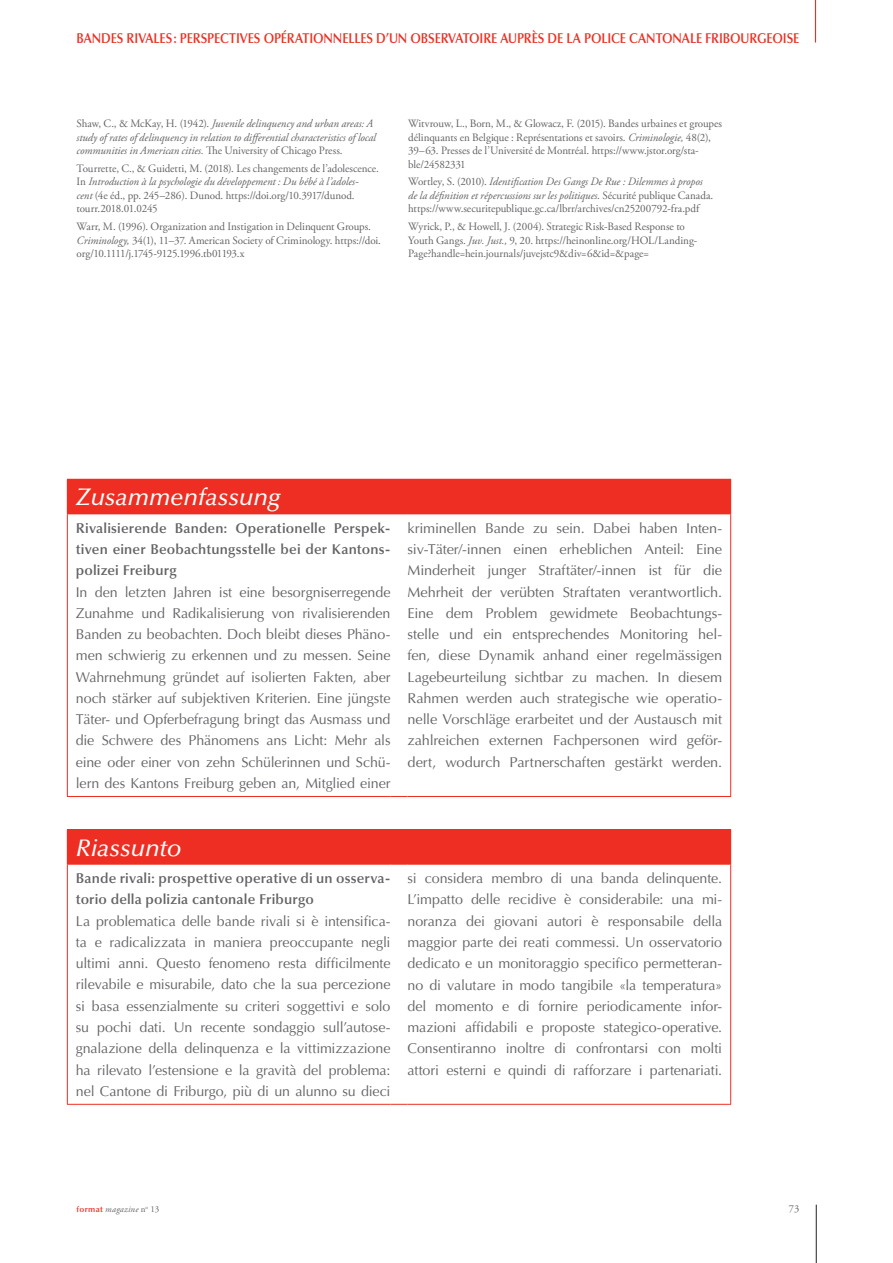
<style>
.page{position:relative;width:893px;height:1263px;background:#fff}
.page>*{position:absolute;margin:0;border:0;box-sizing:border-box;transform-origin:0 0}
.t1{font:italic 500 24px "Optima LT Std";letter-spacing:-.005em;color:#fff}
.t2{font:14.25px/21.3px "Optima LT Std";letter-spacing:-.005em;color:#636366;text-align:justify}
.t3{font:600 14.25px/21.3px "Optima LT Std";letter-spacing:.01em;color:#636366;text-align:justify}
.t4{font:600 14.25px "Optima LT Std";letter-spacing:-.01em;color:#ee2e22;scale:.87 1}
.t5{font:11.25px/13.5px "Adobe Garamond Pro";letter-spacing:-.005em;color:#636366}
.t6{font:italic 11.25px/13.5px "Adobe Garamond Pro";letter-spacing:-.005em;color:#636366}
.t7{font:10.5px "Adobe Garamond Pro";color:#636366}
.t8{font:italic 9px "Adobe Garamond Pro";letter-spacing:.025em;color:#636366}
.s1{font-style:normal}
.s2{font-style:italic}
.s3{font-family:"Optima LT Std";font-weight:600;font-style:normal;font-size:8.25px;color:#ee2e22}
</style>
<div class="page">
<hr style="left:816px;top:1205px;width:1px;height:58px;background:#231f20">
<div style="left:67px;top:479px;width:664px;height:35px;background:#ee2e22"></div>
<hr style="left:67px;top:514px;width:1px;height:282px;background:#ee2e22">
<hr style="left:730px;top:514px;width:1px;height:282px;background:#ee2e22">
<hr style="left:67px;top:796px;width:323px;height:1px;background:#ee2e22">
<svg style="left:390px;top:796px;width:18px;height:1px"></svg>
<hr style="left:408px;top:796px;width:323px;height:1px;background:#ee2e22">
<div style="left:67px;top:830px;width:664px;height:34px;background:#ee2e22"></div>
<hr style="left:67px;top:829px;width:323px;height:1px;background:#ee2e22">
<svg style="left:390px;top:829px;width:18px;height:1px"></svg>
<hr style="left:408px;top:829px;width:323px;height:1px;background:#ee2e22">
<hr style="left:67px;top:864px;width:323px;height:1px;background:#ee2e22">
<hr style="left:67px;top:864px;width:1px;height:240px;background:#ee2e22">
<svg style="left:390px;top:864px;width:18px;height:1px"></svg>
<hr style="left:408px;top:864px;width:323px;height:1px;background:#ee2e22">
<hr style="left:730px;top:864px;width:1px;height:240px;background:#ee2e22">
<hr style="left:67px;top:1104px;width:323px;height:1px;background:#ee2e22">
<svg style="left:390px;top:1104px;width:18px;height:1px"></svg>
<hr style="left:408px;top:1104px;width:323px;height:1px;background:#ee2e22">
<hr style="left:815px;top:0;width:1px;height:43px;background:#ee2e22">
<p class="t4" style="left:77px;top:29px;width:832px">BANDES RIVALES: PERSPECTIVES OPÉRATIONNELLES D’UN OBSERVATOIRE AUPRÈS DE LA POLICE CANTONALE FRIBOURGEOISE</p>
<p class="t6" style="left:77px;top:117px;width:301px"><span class="s1">Shaw, C., &amp; McKay, H. (1942).</span> Juvenile delinquency and urban areas: A study of rates of delinquency in relation to differential characteristics of local communities in American cities. <span class="s1">The University of Chicago Press.</span></p>
<p class="t5" style="left:77px;top:162px;width:304px">Tourrette, C., &amp; Guidetti, M. (2018). Les changements de l’adolescence.<br>In <span class="s2">Introduction à la psychologie du développement : Du bébé à l’adoles-<br>cent</span> (4e éd., pp. 245–286). Dunod. https://doi.org/10.3917/dunod. tourr.2018.01.0245</p>
<p class="t5" style="left:77px;top:220px;width:306px">Warr, M. (1996). Organization and Instigation in Delinquent Groups.<br><span class="s2">Criminology,</span> 34(1), 11–37. American Society of Criminology. https://doi. org/10.1111/j.1745-9125.1996.tb01193.x</p>
<p class="t5" style="left:408px;top:117px;width:315px">Witvrouw, L., Born, M., &amp; Glowacz, F. (2015). Bandes urbaines et groupes délinquants en Belgique : Représentations et savoirs. <span class="s2">Criminologie,</span> 48(2), 39–63. Presses de l’Université de Montréal. https://www.jstor.org/sta&shy;ble/24582331</p>
<p class="t5" style="left:408px;top:176px;width:307px">Wortley, S. (2010). <span class="s2">Identification Des Gangs De Rue : Dilemmes à propos de la définition et répercussions sur les politiques</span>. Sécurité publique Canada. https://www.securitepublique.gc.ca/lbrr/archives/cn25200792-fra.pdf</p>
<p class="t5" style="left:408px;top:220px;width:291px">Wyrick, P., &amp; Howell, J. (2004). Strategic Risk-Based Response to<br>Youth Gangs. <span class="s2">Juv. Just.,</span> 9, 20. https://heinonline.org/HOL/Landing-<br>Page?handle=hein.journals/juvejstc9&amp;div=6&amp;id=&amp;page=</p>
<h1 class="t1" style="left:76px;top:483px;width:207px">Zusammenfassung</h1>
<p class="t3" style="left:76px;top:517px;width:316px">Rivalisierende Banden: Operationelle Perspek&shy;tiven einer Beobachtungsstelle bei der Kantons&shy;polizei Freiburg</p>
<p class="t2" style="left:76px;top:581px;width:316px">In den letzten Jahren ist eine besorgniserregende Zunahme und Radikalisierung von rivalisierenden Banden zu beobachten. Doch bleibt dieses Phäno&shy;men schwierig zu erkennen und zu messen. Seine Wahrnehmung gründet auf isolierten Fakten, aber noch stärker auf subjektiven Kriterien. Eine jüngste Täter- und Opferbefragung bringt das Ausmass und die Schwere des Phänomens ans Licht: Mehr als eine oder einer von zehn Schülerinnen und Schü&shy;lern des Kantons Freiburg geben an, Mitglied einer</p>
<p class="t2" style="left:408px;top:517px;width:316px">kriminellen Bande zu sein. Dabei haben Inten&shy;siv-Täter/-innen einen erheblichen Anteil: Eine Minderheit junger Straftäter/-innen ist für die Mehrheit der verübten Straftaten verantwortlich.<br>Eine dem Problem gewidmete Beobachtungs&shy;stelle und ein entsprechendes Monitoring hel&shy;fen, diese Dynamik anhand einer regelmässigen Lagebeurteilung sichtbar zu machen. In diesem Rahmen werden auch strategische wie operatio&shy;nelle Vorschläge erarbeitet und der Austausch mit zahlreichen externen Fachpersonen wird geför&shy;dert, wodurch Partnerschaften gestärkt werden.</p>
<h1 class="t1" style="left:76px;top:834px;width:107px">Riassunto</h1>
<p class="t3" style="left:76px;top:868px;width:316px">Bande rivali: prospettive operative di un osserva&shy;torio della polizia cantonale Friburgo</p>
<p class="t2" style="left:76px;top:910px;width:316px">La problematica delle bande rivali si è intensifica&shy;ta e radicalizzata in maniera preoccupante negli ultimi anni. Questo fenomeno resta difficilmente rilevabile e misurabile, dato che la sua percezione si basa essenzialmente su criteri soggettivi e solo su pochi dati. Un recente sondaggio sull’autose&shy;gnalazione della delinquenza e la vittimizzazione ha rilevato l’estensione e la gravità del problema: nel Cantone di Friburgo, più di un alunno su dieci</p>
<p class="t2" style="left:408px;top:868px;width:316px">si considera membro di una banda delinquente.<br>L’impatto delle recidive è considerabile: una mi&shy;noranza dei giovani autori è responsabile della maggior parte dei reati commessi. Un osservatorio dedicato e un monitoraggio specifico permetteran&shy;no di valutare in modo tangibile «la temperatura» del momento e di fornire periodicamente infor&shy;mazioni affidabili e proposte stategico-operative.<br>Consentiranno inoltre di confrontarsi con molti attori esterni e quindi di rafforzare i partenariati.</p>
<p class="t8" style="left:77px;top:1204px;width:84px"><span class="s3">format</span> magazine <span class="s1">n</span><sup>o</sup> <span class="s1">13</span></p>
<p class="t7" style="left:789px;top:1202px;width:12px">73</p>
</div>
